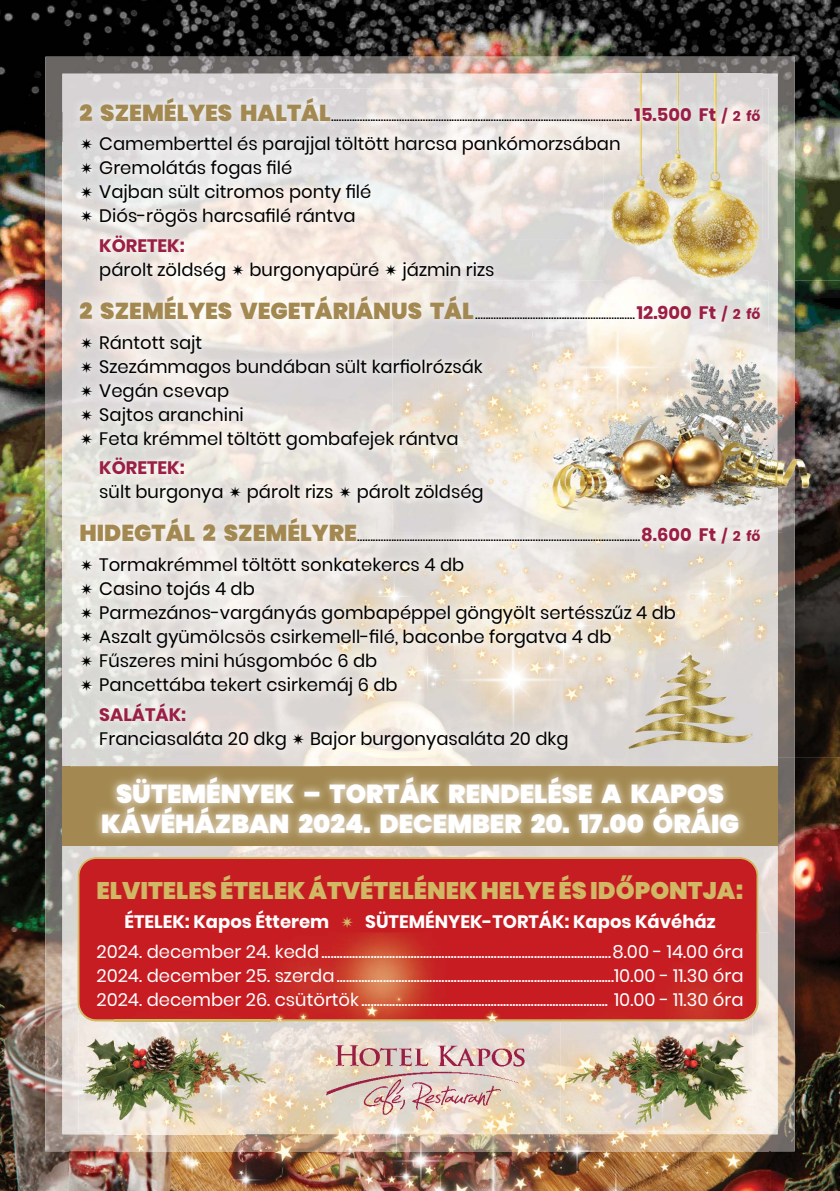
<style>
.page{position:relative;width:840px;height:1191px;background:#fff}
.page>*{position:absolute;margin:0;border:0;box-sizing:border-box;transform-origin:0 0}
.t1{font:900 26px/30px "Poppins";color:#fff;text-align:center}
.t2{font:900 24px "Poppins";color:#d0b865}
.t3{font:18px/24px "Poppins";color:#000}
.t4{font:18px/24px "Poppins";color:#fff;text-align:justify}
.t5{font:700 18px "Poppins";color:#fff}
.t6{font:700 18px "Poppins";color:#9b1e45}
.t7{font:300 17px "Poppins";color:#000}
.s1{font-weight:900;font-size:23px;color:#a38951}
.s2{font-weight:700;font-size:18px;color:#9b1e45}
.s3{font-weight:700;font-size:14px;color:#9b1e45}
</style>
<div class="page">
<img style="left:0;top:0;width:839px;height:281px">
<img style="left:0;top:757px;width:69px;height:434px">
<img style="left:770px;top:757px;width:69px;height:434px">
<img style="left:69px;top:1151px;width:701px;height:40px">
<img style="left:0;top:281px;width:45px;height:476px">
<img style="left:794px;top:281px;width:45px;height:476px">
<img style="left:45px;top:57px;width:681px;height:55px">
<img style="left:726px;top:57px;width:68px;height:224px">
<img style="left:45px;top:112px;width:17px;height:645px">
<img style="left:45px;top:757px;width:68px;height:394px">
<img style="left:768px;top:757px;width:26px;height:394px">
<svg style="left:113px;top:1134px;width:2px;height:17px"></svg>
<img style="left:781px;top:281px;width:13px;height:51px">
<img style="left:778px;top:512px;width:16px;height:245px">
<img style="left:62px;top:74px;width:541px;height:68px">
<img style="left:762px;top:74px;width:15px;height:166px">
<img style="left:62px;top:142px;width:9px;height:615px">
<img style="left:62px;top:757px;width:71px;height:377px">
<img style="left:706px;top:845px;width:71px;height:289px">
<img style="left:133px;top:845px;width:573px;height:12px">
<img style="left:777px;top:532px;width:1px;height:225px">
<div style="left:77px;top:857px;width:681px;height:164px;background:#c61d23"></div>
<img style="left:115px;top:1134px;width:653px;height:17px">
<img style="left:703px;top:932px;width:65px;height:202px">
<img style="left:245px;top:1021px;width:327px;height:113px">
<img style="left:115px;top:1131px;width:130px;height:3px">
<img style="left:572px;top:1131px;width:131px;height:3px">
<div style="left:115px;top:932px;width:155px;height:86px;background:#c71c22"></div>
<img style="left:270px;top:932px;width:488px;height:89px">
<img style="left:777px;top:240px;width:4px;height:292px">
<img style="left:768px;top:240px;width:9px;height:517px">
<svg style="left:768px;top:757px;width:9px;height:9px"></svg>
<img style="left:532px;top:332px;width:288px;height:180px">
<div style="left:62px;top:766px;width:715px;height:79px;background:#a38951"></div>
<img style="left:603px;top:74px;width:159px;height:60px">
<img style="left:71px;top:89px;width:418px;height:192px">
<img style="left:489px;top:89px;width:114px;height:151px">
<img style="left:762px;top:89px;width:6px;height:151px">
<img style="left:71px;top:757px;width:697px;height:82px">
<img style="left:603px;top:146px;width:159px;height:94px">
<img style="left:392px;top:240px;width:376px;height:41px">
<img style="left:392px;top:281px;width:188px;height:205px">
<img style="left:320px;top:486px;width:192px;height:271px">
<img style="left:512px;top:532px;width:256px;height:89px">
<img style="left:512px;top:621px;width:110px;height:136px">
<img style="left:761px;top:621px;width:7px;height:136px">
<img style="left:622px;top:621px;width:139px;height:145px">
<img style="left:603px;top:134px;width:159px;height:12px">
<img style="left:560px;top:1018px;width:192px;height:113px">
<img style="left:560px;top:1018px;width:190px;height:3px">
<img style="left:321px;top:1028px;width:218px;height:90px">
<img style="left:78px;top:1018px;width:192px;height:113px">
<img style="left:86px;top:1018px;width:29px;height:3px">
<svg style="left:81px;top:138px;width:11px;height:12px"></svg>
<svg style="left:81px;top:162px;width:11px;height:12px"></svg>
<svg style="left:81px;top:186px;width:11px;height:12px"></svg>
<svg style="left:81px;top:210px;width:11px;height:12px"></svg>
<svg style="left:232px;top:264px;width:11px;height:12px"></svg>
<svg style="left:385px;top:264px;width:11px;height:12px"></svg>
<svg style="left:81px;top:337px;width:11px;height:12px"></svg>
<svg style="left:81px;top:361px;width:11px;height:12px"></svg>
<svg style="left:81px;top:385px;width:11px;height:12px"></svg>
<svg style="left:81px;top:409px;width:11px;height:12px"></svg>
<svg style="left:81px;top:433px;width:11px;height:12px"></svg>
<svg style="left:229px;top:486px;width:12px;height:12px"></svg>
<svg style="left:339px;top:486px;width:12px;height:12px"></svg>
<svg style="left:81px;top:559px;width:11px;height:12px"></svg>
<svg style="left:81px;top:583px;width:11px;height:12px"></svg>
<svg style="left:81px;top:607px;width:11px;height:12px"></svg>
<svg style="left:81px;top:631px;width:11px;height:12px"></svg>
<svg style="left:81px;top:655px;width:11px;height:12px"></svg>
<svg style="left:81px;top:679px;width:11px;height:12px"></svg>
<svg style="left:292px;top:733px;width:12px;height:12px"></svg>
<svg style="left:341px;top:916px;width:12px;height:12px"></svg>
<p class="t7" style="left:79px;top:105px;width:682px"><span class="s1">2 SZEMÉLYES HALTÁL</span> ...................................................................................................................<span class="s2">15.500 Ft</span> <span class="s3">/ 2 fő</span></p>
<p class="t3" style="left:99px;top:132px;width:522px">Camemberttel és parajjal töltött harcsa pankómorzsában Gremolátás fogas filé<br>Vajban sült citromos ponty filé<br>Diós-rögös harcsafilé rántva</p>
<p class="t6" style="left:99px;top:235px;width:87px">KÖRETEK:</p>
<p class="t3" style="left:99px;top:258px;width:128px">párolt zöldség</p>
<p class="t3" style="left:249px;top:258px;width:131px">burgonyapüré</p>
<p class="t3" style="left:402px;top:258px;width:93px">jázmin rizs</p>
<p class="t7" style="left:79px;top:303px;width:682px"><span class="s1">2 SZEMÉLYES VEGETÁRIÁNUS TÁL</span> .............................................................<span class="s2">12.900 Ft</span> <span class="s3">/ 2 fő</span></p>
<p class="t3" style="left:99px;top:330px;width:385px">Rántott sajt<br>Szezámmagos bundában sült karfiolrózsák<br>Vegán csevap<br>Sajtos aranchini<br>Feta krémmel töltött gombafejek rántva</p>
<p class="t6" style="left:99px;top:457px;width:87px">KÖRETEK:</p>
<p class="t3" style="left:99px;top:480px;width:126px">sült burgonya</p>
<p class="t3" style="left:247px;top:480px;width:88px">párolt rizs</p>
<p class="t3" style="left:356px;top:480px;width:128px">párolt zöldség</p>
<p class="t7" style="left:79px;top:525px;width:682px"><span class="s1">HIDEGTÁL 2 SZEMÉLYRE</span> ............................................................................................................<span class="s2">8.600 Ft</span> <span class="s3">/ 2 fő</span></p>
<p class="t3" style="left:99px;top:553px;width:578px">Tormakrémmel töltött sonkatekercs 4 db<br>Casino tojás 4 db<br>Parmezános-vargányás gombapéppel göngyölt sertésszűz 4 db Aszalt gyümölcsös csirkemell-filé, baconbe forgatva 4 db Fűszeres mini húsgombóc 6 db<br>Pancettába tekert csirkemáj 6 db</p>
<p class="t6" style="left:99px;top:704px;width:88px">SALÁTÁK:</p>
<p class="t3" style="left:99px;top:726px;width:189px">Franciasaláta 20 dkg</p>
<p class="t3" style="left:310px;top:726px;width:260px">Bajor burgonyasaláta 20 dkg</p>
<h1 class="t1" style="left:101px;top:779px;width:639px">SÜTEMÉNYEK – TORTÁK RENDELÉSE A KAPOS<br>KÁVÉHÁZBAN 2024. DECEMBER 20. 17.00 ÓRÁIG</h1>
<h2 class="t2" style="left:96px;top:876px;width:648px">ELVITELES ÉTELEK ÁTVÉTELÉNEK HELYE ÉS IDŐPONTJA:</h2>
<p class="t5" style="left:124px;top:911px;width:206px">ÉTELEK: Kapos Étterem</p>
<p class="t5" style="left:365px;top:911px;width:352px">SÜTEMÉNYEK-TORTÁK: Kapos Kávéház</p>
<p class="t4" style="left:96px;top:939px;width:648px">2024. december 24. kedd ..............................................................................................8.00 - 14.00 óra 2024. december 25. szerda ..........................................................................................10.00 - 11.30 óra 2024. december 26. csütörtök ................................................................................ 10.00 - 11.30 óra</p>
</div>
